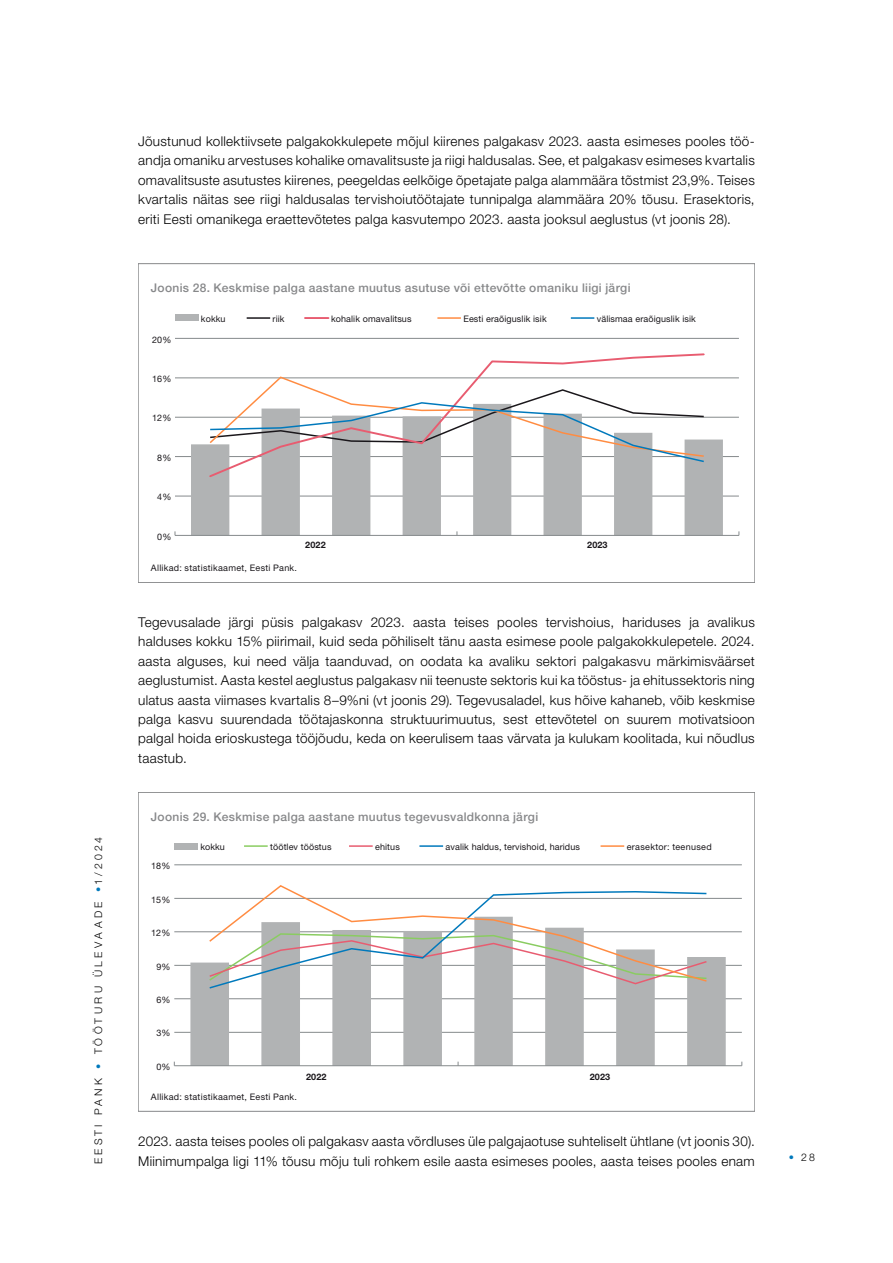
<style>
.page{position:relative;width:893px;height:1263px;background:#fff}
.page>*{position:absolute;margin:0;border:0;box-sizing:border-box;transform-origin:0 0}
.t1{font:300 13.5px/19.5px "Helvetica Neue LT Std";letter-spacing:.02em;color:#000;text-align:justify}
.t2{font:500 12px "Helvetica Neue LT Std";letter-spacing:.025em;color:#87888a}
.t3{font:300 10.5px "Helvetica Neue LT Std";letter-spacing:.31em;color:#000}
.t4{font:9px "Helvetica Neue LT Std";letter-spacing:.015em;color:#1a171b}
.t5{font:9px "Helvetica Neue LT Std";letter-spacing:.035em;color:#1a171b}
.t6{font:700 9px "Helvetica Neue LT Std";letter-spacing:.01em;color:#1a171b}
.s1{color:#0079bc}
</style>
<div class="page">
<hr style="left:175px;top:338px;width:564px;height:1px;background:#858a8c">
<hr style="left:175px;top:378px;width:564px;height:1px;background:#858a8c">
<hr style="left:175px;top:417px;width:564px;height:1px;background:#858a8c">
<hr style="left:175px;top:456px;width:564px;height:1px;background:#858a8c">
<hr style="left:175px;top:496px;width:564px;height:1px;background:#858a8c">
<svg style="left:191px;top:416px;width:532px;height:119px;fill:#b1b3b4"></svg>
<hr style="left:175px;top:535px;width:564px;height:1px;background:#858a8c">
<svg style="left:208px;top:353px;width:498px;height:126px"></svg>
<svg style="left:208px;top:376px;width:497px;height:87px"></svg>
<div style="left:175px;top:315px;width:23px;height:6px;background:#b1b3b4"></div>
<hr style="left:247px;top:317px;width:23px;height:2px;background:#1a171b">
<hr style="left:305px;top:317px;width:23px;height:2px;background:#e85c70">
<hr style="left:437px;top:317px;width:24px;height:2px;background:#ff8c42">
<hr style="left:571px;top:317px;width:23px;height:2px;background:#0079bc">
<hr style="left:174px;top:864px;width:568px;height:1px;background:#858a8c">
<hr style="left:174px;top:898px;width:568px;height:1px;background:#858a8c">
<hr style="left:174px;top:931px;width:568px;height:1px;background:#858a8c">
<hr style="left:174px;top:965px;width:568px;height:1px;background:#858a8c">
<hr style="left:174px;top:998px;width:568px;height:1px;background:#858a8c">
<hr style="left:174px;top:1032px;width:568px;height:1px;background:#858a8c">
<svg style="left:190px;top:931px;width:536px;height:134px;fill:#b1b3b4"></svg>
<hr style="left:174px;top:1065px;width:568px;height:1px;background:#858a8c">
<svg style="left:208px;top:983px;width:500px;height:7px"></svg>
<svg style="left:208px;top:885px;width:500px;height:98px"></svg>
<div style="left:174px;top:842px;width:24px;height:7px;background:#b1b3b4"></div>
<hr style="left:244px;top:845px;width:24px;height:2px;background:#8acc61">
<hr style="left:349px;top:845px;width:24px;height:2px;background:#e85c70">
<hr style="left:419px;top:845px;width:24px;height:2px;background:#0079bc">
<hr style="left:601px;top:845px;width:23px;height:2px;background:#ff8c42">
<p class="t3" style="left:92px;top:1164px;width:329px;rotate:-90deg">EESTI PANK <span class="s1">•</span> TÖÖTURU ÜLEVAADE <span class="s1">•</span>1/2024</p>
<p class="t1" style="left:138px;top:131px;width:618px">Jõustunud kollektiivsete palgakokkulepete mõjul kiirenes palgakasv 2023. aasta esimeses pooles töö&shy;andja omaniku arvestuses kohalike omavalitsuste ja riigi haldusalas. See, et palgakasv esimeses kvartalis omavalitsuste asutustes kiirenes, peegeldas eelkõige õpetajate palga alammäära tõstmist 23,9%. Teises kvartalis näitas see riigi haldusalas tervishoiutöötajate tunnipalga alammäära 20% tõusu. Erasektoris, eriti Eesti omanikega eraettevõtetes palga kasvutempo 2023. aasta jooksul aeglustus (vt joonis 28).</p>
<p class="t2" style="left:151px;top:281px;width:481px">Joonis 28. Keskmise palga aastane muutus asutuse või ettevõtte omaniku liigi järgi</p>
<p class="t4" style="left:152px;top:334px;width:21px">20%</p>
<p class="t4" style="left:152px;top:373px;width:21px">16%</p>
<p class="t4" style="left:152px;top:413px;width:21px">12%</p>
<p class="t4" style="left:157px;top:452px;width:16px">8%</p>
<p class="t4" style="left:157px;top:492px;width:16px">4%</p>
<p class="t4" style="left:157px;top:531px;width:16px">0%</p>
<p class="t4" style="left:201px;top:314px;width:26px">kokku</p>
<p class="t4" style="left:273px;top:314px;width:13px">riik</p>
<p class="t4" style="left:331px;top:314px;width:82px">kohalik omavalitsus</p>
<p class="t4" style="left:463px;top:314px;width:85px">Eesti eraõiguslik isik</p>
<p class="t4" style="left:597px;top:314px;width:101px">välismaa eraõiguslik isik</p>
<p class="t6" style="left:305px;top:540px;width:22px">2022</p>
<p class="t6" style="left:587px;top:540px;width:22px">2023</p>
<p class="t4" style="left:151px;top:562px;width:148px">Allikad: statistikaamet, Eesti Pank.</p>
<p class="t1" style="left:138px;top:612px;width:618px">Tegevusalade järgi püsis palgakasv 2023. aasta teises pooles tervishoius, hariduses ja avalikus halduses kokku 15% piirimail, kuid seda põhiliselt tänu aasta esimese poole palgakokkulepetele. 2024. aasta alguses, kui need välja taanduvad, on oodata ka avaliku sektori palgakasvu märkimisväärset aeglustumist. Aasta kestel aeglustus palgakasv nii teenuste sektoris kui ka tööstus- ja ehitussektoris ning ulatus aasta viimases kvartalis 8–9%ni (vt joonis 29). Tegevusaladel, kus hõive kahaneb, võib keskmise palga kasvu suurendada töötajaskonna struktuurimuutus, sest ettevõtetel on suurem motivatsioon palgal hoida erioskustega tööjõudu, keda on keerulisem taas värvata ja kulukam koolitada, kui nõudlus taastub.</p>
<p class="t2" style="left:151px;top:809px;width:389px">Joonis 29. Keskmise palga aastane muutus tegevusvaldkonna järgi</p>
<p class="t4" style="left:151px;top:860px;width:21px">18%</p>
<p class="t4" style="left:151px;top:894px;width:21px">15%</p>
<p class="t4" style="left:151px;top:927px;width:21px">12%</p>
<p class="t4" style="left:156px;top:961px;width:16px">9%</p>
<p class="t4" style="left:156px;top:994px;width:16px">6%</p>
<p class="t4" style="left:156px;top:1028px;width:16px">3%</p>
<p class="t4" style="left:156px;top:1061px;width:16px">0%</p>
<p class="t4" style="left:200px;top:842px;width:26px">kokku</p>
<p class="t4" style="left:270px;top:842px;width:63px">töötlev tööstus</p>
<p class="t4" style="left:375px;top:842px;width:26px">ehitus</p>
<p class="t4" style="left:446px;top:842px;width:136px">avalik haldus, tervishoid, haridus</p>
<p class="t5" style="left:627px;top:842px;width:86px">erasektor: teenused</p>
<p class="t6" style="left:306px;top:1071px;width:22px">2022</p>
<p class="t6" style="left:590px;top:1071px;width:22px">2023</p>
<p class="t4" style="left:151px;top:1091px;width:148px">Allikad: statistikaamet, Eesti Pank.</p>
<p class="t1" style="left:138px;top:1131px;width:618px">2023. aasta teises pooles oli palgakasv aasta võrdluses üle palgajaotuse suhteliselt ühtlane (vt joonis 30).<br>Miinimumpalga ligi 11% tõusu mõju tuli rohkem esile aasta esimeses pooles, aasta teises pooles enam</p>
<p class="t3" style="left:789px;top:1150px;width:28px"><span class="s1">•</span> 28</p>
</div>
